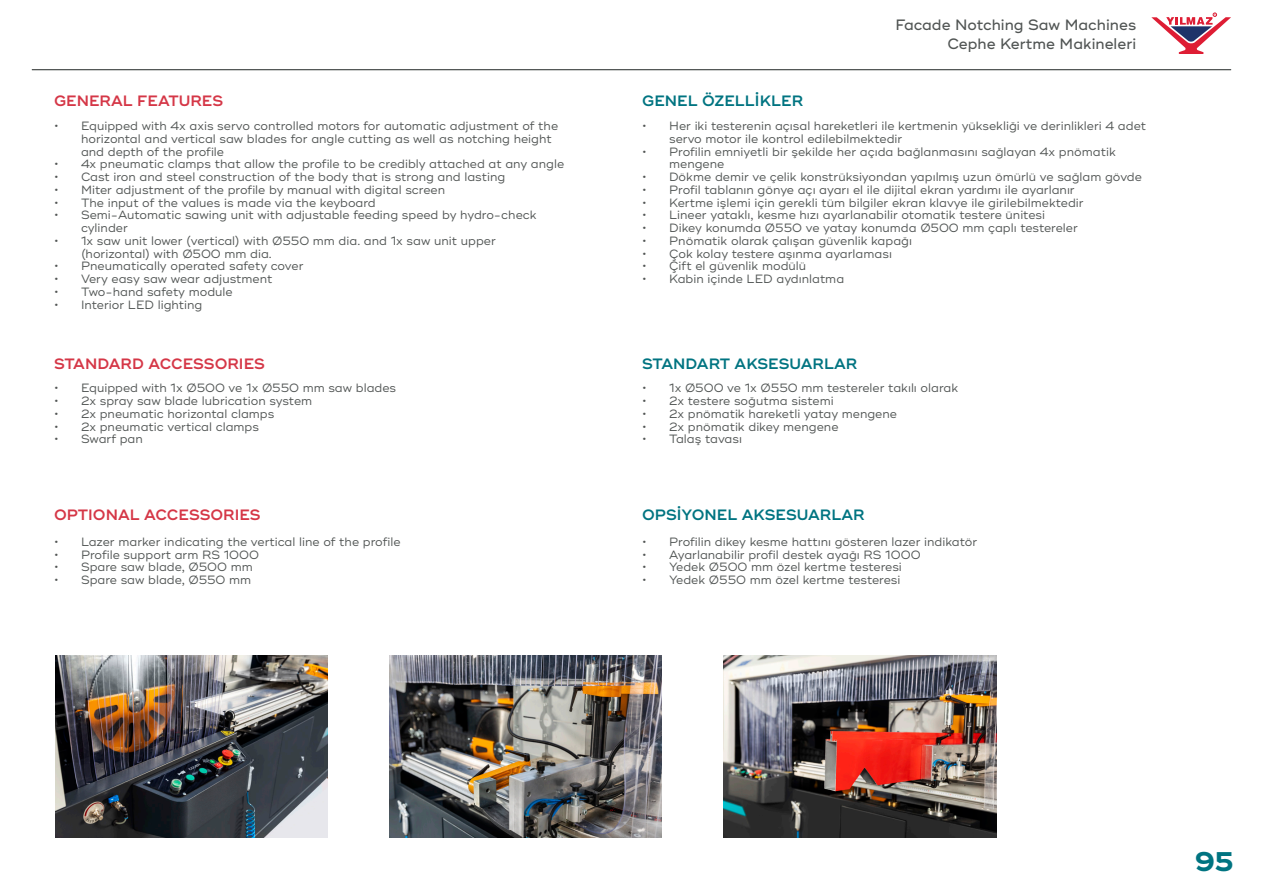
<style>
.page{position:relative;width:1263px;height:893px;background:#fff}
.page>*{position:absolute;margin:0;border:0;box-sizing:border-box;transform-origin:0 0}
.t1{font:700 27px "Ridley Grotesk";color:#007481}
.t2{font:600 15px "Ridley Grotesk";color:#007481}
.t3{font:600 15px "Ridley Grotesk";color:#d53747}
.t4{font:500 15px "Ridley Grotesk";color:#505453}
.t5{font:12px/12.8px "Ridley Grotesk";color:#505453}
</style>
<div class="page">
<hr style="left:32px;top:69px;width:1199px;height:1px;background:#505453">
<svg style="left:1151px;top:13px;width:80px;height:41px"></svg>
<img style="left:724px;top:656px;width:272px;height:181px">
<img style="left:56px;top:656px;width:272px;height:181px">
<img style="left:390px;top:656px;width:272px;height:181px">
<p class="t4" style="left:895px;top:16px;width:242px">Facade Notching Saw Machines</p>
<p class="t3" style="left:54px;top:91px;width:171px">GENERAL FEATURES</p>
<p class="t2" style="left:642px;top:91px;width:163px">GENEL ÖZELLİKLER</p>
<p class="t4" style="left:947px;top:35px;width:190px">Cephe Kertme Makineleri</p>
<p class="t5" style="left:81px;top:120px;width:479px;text-indent:-27px">• Equipped with 4x axis servo controlled motors for automatic adjustment of the horizontal and vertical saw blades for angle cutting as well as notching height and depth of the profile</p>
<p class="t5" style="left:54px;top:158px;width:512px">• 4x pneumatic clamps that allow the profile to be credibly attached at any angle</p>
<p class="t5" style="left:54px;top:171px;width:453px">• Cast iron and steel construction of the body that is strong and lasting</p>
<p class="t5" style="left:54px;top:183px;width:393px">• Miter adjustment of the profile by manual with digital screen</p>
<p class="t5" style="left:54px;top:196px;width:323px">• The input of the values is made via the keyboard</p>
<p class="t5" style="left:81px;top:209px;width:457px;text-indent:-27px">• Semi-Automatic sawing unit with adjustable feeding speed by hydro-check cylinder</p>
<p class="t5" style="left:81px;top:234px;width:416px;text-indent:-27px">• 1x saw unit lower (vertical) with Ø550 mm dia. and 1x saw unit upper (horizontal) with Ø500 mm dia.</p>
<p class="t5" style="left:54px;top:260px;width:251px">• Pneumatically operated safety cover</p>
<p class="t5" style="left:54px;top:273px;width:220px">• Very easy saw wear adjustment</p>
<p class="t5" style="left:54px;top:285px;width:180px">• Two-hand safety module</p>
<p class="t5" style="left:54px;top:298px;width:150px">• Interior LED lighting</p>
<p class="t5" style="left:669px;top:120px;width:479px;text-indent:-27px">• Her iki testerenin açısal hareketleri ile kertmenin yüksekliği ve derinlikleri 4 adet servo motor ile kontrol edilebilmektedir</p>
<p class="t5" style="left:669px;top:145px;width:448px;text-indent:-27px">• Profilin emniyetli bir şekilde her açıda bağlanmasını sağlayan 4x pnömatik mengene</p>
<p class="t5" style="left:642px;top:171px;width:501px">• Dökme demir ve çelik konstrüksiyondan yapılmış uzun ömürlü ve sağlam gövde</p>
<p class="t5" style="left:642px;top:183px;width:434px">• Profil tablanın gönye açı ayarı el ile dijital ekran yardımı ile ayarlanır</p>
<p class="t5" style="left:642px;top:196px;width:443px">• Kertme işlemi için gerekli tüm bilgiler ekran klavye ile girilebilmektedir</p>
<p class="t5" style="left:642px;top:209px;width:404px">• Lineer yataklı, kesme hızı ayarlanabilir otomatik testere ünitesi</p>
<p class="t5" style="left:642px;top:222px;width:437px">• Dikey konumda Ø550 ve yatay konumda Ø500 mm çaplı testereler</p>
<p class="t5" style="left:642px;top:234px;width:271px">• Pnömatik olarak çalışan güvenlik kapağı</p>
<p class="t5" style="left:642px;top:247px;width:251px">• Çok kolay testere aşınma ayarlaması</p>
<p class="t5" style="left:642px;top:260px;width:166px">• Çift el güvenlik modülü</p>
<p class="t5" style="left:642px;top:273px;width:204px">• Kabin içinde LED aydınlatma</p>
<p class="t3" style="left:54px;top:355px;width:212px">STANDARD ACCESSORIES</p>
<p class="t2" style="left:642px;top:355px;width:217px">STANDART AKSESUARLAR</p>
<p class="t5" style="left:54px;top:382px;width:344px">• Equipped with 1x Ø500 ve 1x Ø550 mm saw blades</p>
<p class="t5" style="left:54px;top:395px;width:260px">• 2x spray saw blade lubrication system</p>
<p class="t5" style="left:54px;top:408px;width:222px">• 2x pneumatic horizontal clamps</p>
<p class="t5" style="left:54px;top:420px;width:206px">• 2x pneumatic vertical clamps</p>
<p class="t5" style="left:54px;top:433px;width:90px">• Swarf pan</p>
<p class="t5" style="left:642px;top:382px;width:318px">• 1x Ø500 ve 1x Ø550 mm testereler takılı olarak</p>
<p class="t5" style="left:642px;top:395px;width:193px">• 2x testere soğutma sistemi</p>
<p class="t5" style="left:642px;top:408px;width:256px">• 2x pnömatik hareketli yatay mengene</p>
<p class="t5" style="left:642px;top:420px;width:198px">• 2x pnömatik dikey mengene</p>
<p class="t5" style="left:642px;top:433px;width:101px">• Talaş tavası</p>
<p class="t3" style="left:54px;top:505px;width:208px">OPTIONAL ACCESSORIES</p>
<p class="t2" style="left:642px;top:505px;width:224px">OPSİYONEL AKSESUARLAR</p>
<p class="t5" style="left:642px;top:536px;width:337px">• Profilin dikey kesme hattını gösteren lazer indikatör</p>
<p class="t5" style="left:642px;top:548px;width:280px">• Ayarlanabilir profil destek ayağı RS 1000</p>
<p class="t5" style="left:642px;top:561px;width:261px">• Yedek Ø500 mm özel kertme testeresi</p>
<p class="t5" style="left:642px;top:574px;width:260px">• Yedek Ø550 mm özel kertme testeresi</p>
<p class="t5" style="left:54px;top:536px;width:348px">• Lazer marker indicating the vertical line of the profile</p>
<p class="t5" style="left:54px;top:548px;width:207px">• Profile support arm RS 1000</p>
<p class="t5" style="left:54px;top:561px;width:200px">• Spare saw blade, Ø500 mm</p>
<p class="t5" style="left:54px;top:574px;width:199px">• Spare saw blade, Ø550 mm</p>
<h1 class="t1" style="left:1195px;top:846px;width:40px">95</h1>
</div>
